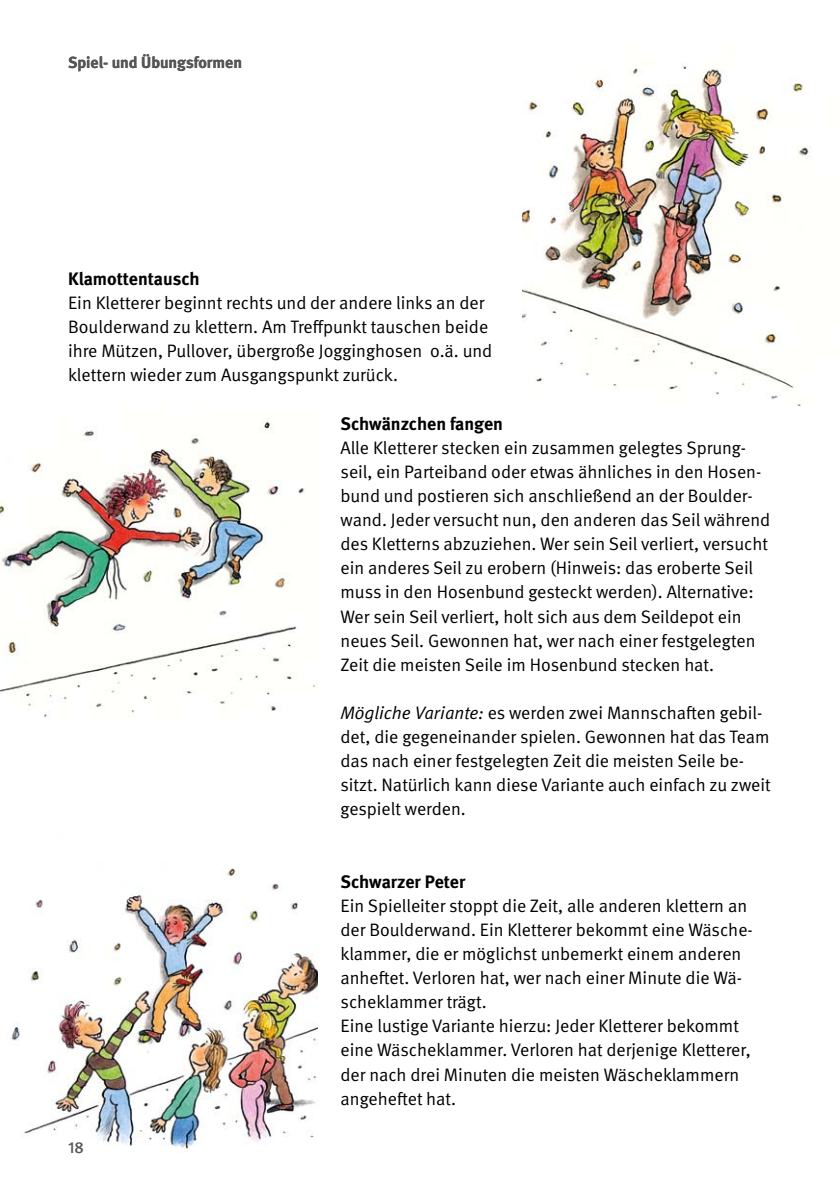
<style>
.page{position:relative;width:840px;height:1191px;background:#fff}
.page>*{position:absolute;margin:0;border:0;box-sizing:border-box;transform-origin:0 0}
.t1{font:18px/24.2px "DGUV Meta";color:#000}
.t2{font:700 18px "DGUV Meta";color:#000}
.t3{font:700 16px "DGUV Meta";color:#565656}
.t4{font:500 16px "DGUV Meta";color:#565656}
.s1{font-style:italic}
</style>
<div class="page">
<img style="left:522px;top:65px;width:290px;height:340px">
<img style="left:0;top:419px;width:316px;height:299px">
<img style="left:11px;top:868px;width:306px;height:282px">
<p class="t3" style="left:68px;top:53px;width:175px">Spiel- und Übungsformen</p>
<p class="t2" style="left:68px;top:268px;width:133px">Klamottentausch</p>
<p class="t1" style="left:68px;top:291px;width:425px">Ein Kletterer beginnt rechts und der andere links an der Boulderwand zu klettern. Am Treffpunkt tauschen beide ihre Mützen, Pullover, übergroße Jogginghosen o.ä. und klettern wieder zum Ausgangspunkt zurück.</p>
<p class="t2" style="left:340px;top:413px;width:164px">Schwänzchen fangen</p>
<p class="t1" style="left:340px;top:436px;width:431px">Alle Kletterer stecken ein zusammen gelegtes Sprung&shy;seil, ein Parteiband oder etwas ähnliches in den Hosen&shy;bund und postieren sich anschließend an der Boulder&shy;wand. Jeder versucht nun, den anderen das Seil während des Kletterns abzuziehen. Wer sein Seil verliert, versucht ein anderes Seil zu erobern (Hinweis: das eroberte Seil muss in den Hosenbund gesteckt werden). Alternative:<br>Wer sein Seil verliert, holt sich aus dem Seildepot ein neues Seil. Gewonnen hat, wer nach einer festgelegten Zeit die meisten Seile im Hosenbund stecken hat.</p>
<p class="t1" style="left:340px;top:701px;width:431px"><span class="s1">Mögliche Variante:</span> es werden zwei Mannschaften gebil&shy;det, die gegeneinander spielen. Gewonnen hat das Team das nach einer festgelegten Zeit die meisten Seile be&shy;sitzt. Natürlich kann diese Variante auch einfach zu zweit gespielt werden.</p>
<p class="t4" style="left:68px;top:1137px;width:17px">18</p>
<p class="t2" style="left:340px;top:870px;width:126px">Schwarzer Peter</p>
<p class="t1" style="left:340px;top:894px;width:413px">Ein Spielleiter stoppt die Zeit, alle anderen klettern an der Boulderwand. Ein Kletterer bekommt eine Wäsche&shy;klammer, die er möglichst unbemerkt einem anderen anheftet. Verloren hat, wer nach einer Minute die Wä&shy;scheklammer trägt.<br>Eine lustige Variante hierzu: Jeder Kletterer bekommt eine Wäscheklammer. Verloren hat derjenige Kletterer, der nach drei Minuten die meisten Wäscheklammern angeheftet hat.</p>
</div>
